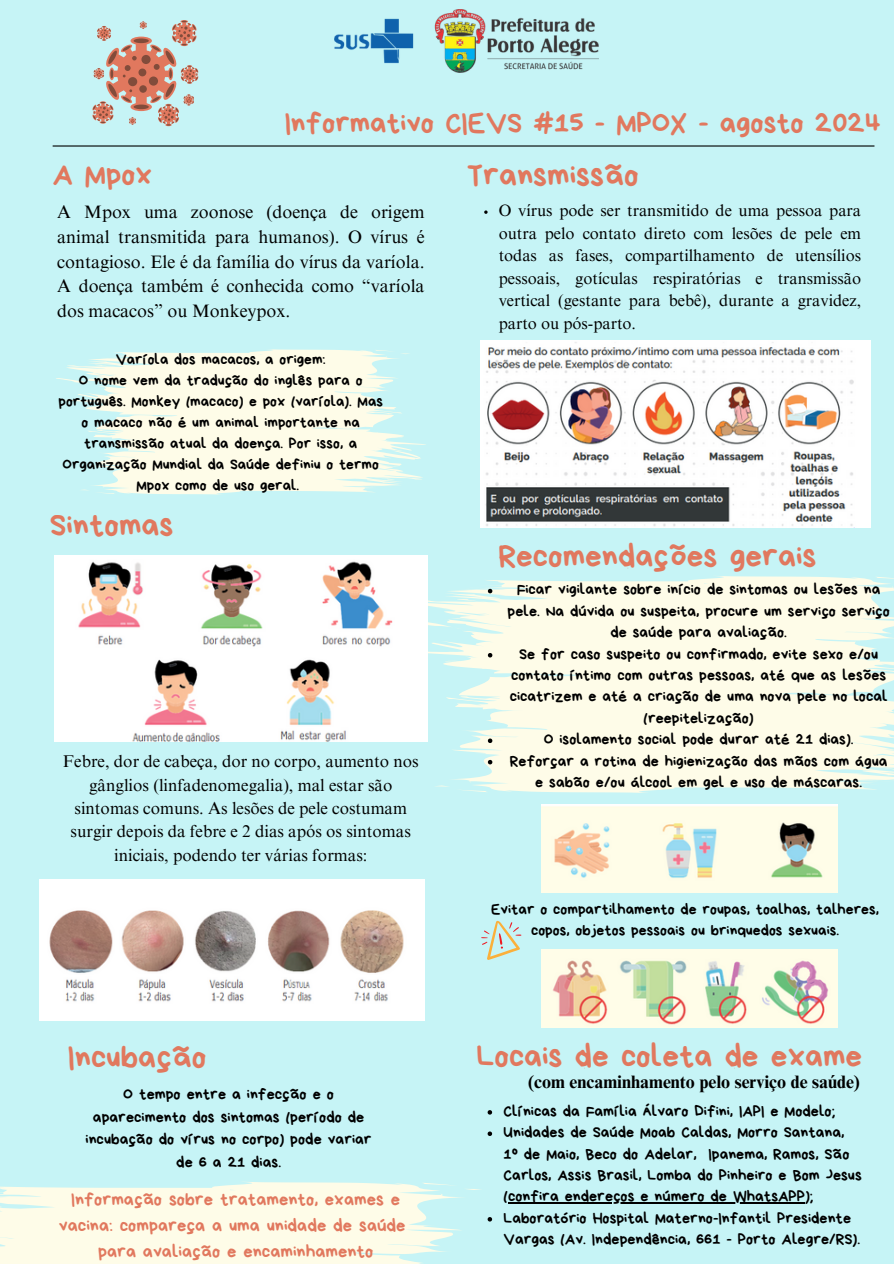
<style>
.page{position:relative;width:894px;height:1264px;background:#fff}
.page>*{position:absolute;margin:0;border:0;box-sizing:border-box;transform-origin:0 0}
.t1{font:33px "Bryndan Write";color:#e1785e}
.t2{font:31.5px "Bryndan Write";color:#e1785e}
.t3{font:30px "Bryndan Write";color:#e1785e}
.t4{font:18.45px/26px "Bryndan Write";color:#e1785e;text-align:center}
.t5{font:18px/24.8px "Times NRMT Pro";color:#000;text-align:justify}
.t6{font:700 18px "Times NRMT Pro";color:#000}
.t7{font:16.95px/23.2px "Times NRMT Pro";color:#000;text-align:center}
.t8{font:16.5px/22.5px "Times NRMT Pro";color:#000;text-align:justify}
.t9{font:16.05px/21.3px "Bryndan Write";color:#000}
.t10{font:15.9px/21.3px "Bryndan Write";color:#000;text-align:center}
.t11{font:15.6px/21.3px "Bryndan Write";color:#000;text-align:center}
.t12{font:15.45px/21px "Bryndan Write";color:#000;text-align:center}
</style>
<div class="page">
<div style="left:0;top:0;width:893px;height:1263px;background:#c6f4f6"></div>
<svg style="left:92px;top:20px;width:106px;height:106px"></svg>
<img style="left:334px;top:9px;width:264px;height:63px">
<img style="left:541px;top:804px;width:296px;height:88px">
<img style="left:481px;top:340px;width:389px;height:187px">
<img style="left:541px;top:949px;width:296px;height:78px">
<img style="left:40px;top:879px;width:384px;height:141px">
<hr style="left:53px;top:145px;width:821px;height:2px;background:#000">
<svg style="left:481px;top:920px;width:40px;height:40px"></svg>
<svg style="left:59px;top:349px;width:367px;height:145px;fill:#fefce8"></svg>
<svg style="left:391px;top:450px;width:30px;height:9px"></svg>
<svg style="left:369px;top:486px;width:20px;height:2px"></svg>
<svg style="left:373px;top:350px;width:38px;height:7px"></svg>
<svg style="left:403px;top:576px;width:490px;height:217px;fill:#fefce8"></svg>
<svg style="left:866px;top:780px;width:27px;height:2px"></svg>
<svg style="left:873px;top:576px;width:20px;height:3px"></svg>
<svg style="left:464px;top:587px;width:31px;height:6px"></svg>
<svg style="left:487px;top:653px;width:5px;height:4px"></svg>
<svg style="left:487px;top:738px;width:5px;height:5px"></svg>
<svg style="left:487px;top:760px;width:5px;height:4px"></svg>
<img style="left:54px;top:555px;width:373px;height:186px">
<svg style="left:484px;top:210px;width:3px;height:4px"></svg>
<svg style="left:487px;top:1110px;width:5px;height:4px"></svg>
<svg style="left:487px;top:1131px;width:5px;height:4px"></svg>
<hr style="left:508px;top:1202px;width:296px;height:1px;background:#000">
<svg style="left:0;top:1182px;width:509px;height:81px"></svg>
<h3 class="t2" style="left:53px;top:159px;width:101px">A Mpox</h3>
<p class="t3" style="left:284px;top:108px;width:597px">Informativo CIEVS #15 - MPOX - agosto 2024</p>
<p class="t1" style="left:466px;top:159px;width:173px">Transmissão</p>
<p class="t5" style="left:57px;top:202px;width:369px">A Mpox uma zoonose (doença de origem animal transmitida para humanos). O vírus é contagioso. Ele é da família do vírus da varíola.<br>A doença também é conhecida como “varíola dos macacos” ou Monkeypox.</p>
<p class="t12" style="left:116px;top:349px;width:211px">Varíola dos macacos, a origem:</p>
<p class="t12" style="left:59px;top:370px;width:326px">O nome vem da tradução do inglês para o português. Monkey (macaco) e pox (varíola). Mas o macaco não é um animal importante na transmissão atual da doença. Por isso, a Organização Mundial da Saúde definiu o termo Mpox como de uso geral.</p>
<p class="t1" style="left:50px;top:508px;width:125px">Sintomas</p>
<p class="t7" style="left:63px;top:752px;width:357px">Febre, dor de cabeça, dor no corpo, aumento nos gânglios (linfadenomegalia), mal estar são sintomas comuns. As lesões de pele costumam surgir depois da febre e 2 dias após os sintomas iniciais, podendo ter várias formas:</p>
<h1 class="t1" style="left:68px;top:1040px;width:140px">Incubação</h1>
<p class="t9" style="left:86px;top:1083px;width:287px;line-height:22.5px;text-align:center">O tempo entre a infecção e o aparecimento dos sintomas (período de incubação do vírus no corpo) pode variar de 6 a 21 dias.</p>
<p class="t4" style="left:59px;top:1186px;width:348px">Informação sobre tratamento, exames e vacina: compareça a uma unidade de saúde para avaliação e encaminhamento</p>
<p class="t8" style="left:498px;top:201px;width:364px">O vírus pode ser transmitido de uma pessoa para outra pelo contato direto com lesões de pele em todas as fases, compartilhamento de utensílios pessoais, gotículas respiratórias e transmissão vertical (gestante para bebê), durante a gravidez, parto ou pós-parto.</p>
<h1 class="t1" style="left:498px;top:539px;width:319px">Recomendações gerais</h1>
<p class="t10" style="left:507px;top:579px;width:383px">Ficar vigilante sobre início de sintomas ou lesões na pele. Na dúvida ou suspeita, procure um serviço serviço de saúde para avaliação.</p>
<p class="t10" style="left:509px;top:643px;width:379px">Se for caso suspeito ou confirmado, evite sexo e/ou contato íntimo com outras pessoas, até que as lesões cicatrizem e até a criação de uma nova pele no local (reepitelização)</p>
<p class="t10" style="left:543px;top:728px;width:311px">O isolamento social pode durar até 21 dias).</p>
<p class="t10" style="left:510px;top:750px;width:379px">Reforçar a rotina de higienização das mãos com água e sabão e/ou álcool em gel e uso de máscaras.</p>
<p class="t11" style="left:491px;top:898px;width:389px">Evitar o compartilhamento de roupas, toalhas, talheres, copos, objetos pessoais ou brinquedos sexuais.</p>
<h1 class="t1" style="left:476px;top:1039px;width:387px">Locais de coleta de exame</h1>
<h2 class="t9" style="left:503px;top:1100px;width:333px">Clínicas da Família Álvaro Difini, IAPI e Modelo;</h2>
<p class="t9" style="left:503px;top:1121px;width:359px">Unidades de Saúde Moab Caldas, Morro Santana, 1º de Maio, Beco do Adelar, Ipanema, Ramos, São Carlos, Assis Brasil, Lomba do Pinheiro e Bom Jesus (confira endereços e número de WhatsAPP);</p>
<p class="t9" style="left:503px;top:1207px;width:358px">Laboratório Hospital Materno-Infantil Presidente<br>Vargas (Av. Independência, 661 - Porto Alegre/RS).</p>
<p class="t6" style="left:528px;top:1075px;width:333px">(com encaminhamento pelo serviço de saúde)</p>
</div>
